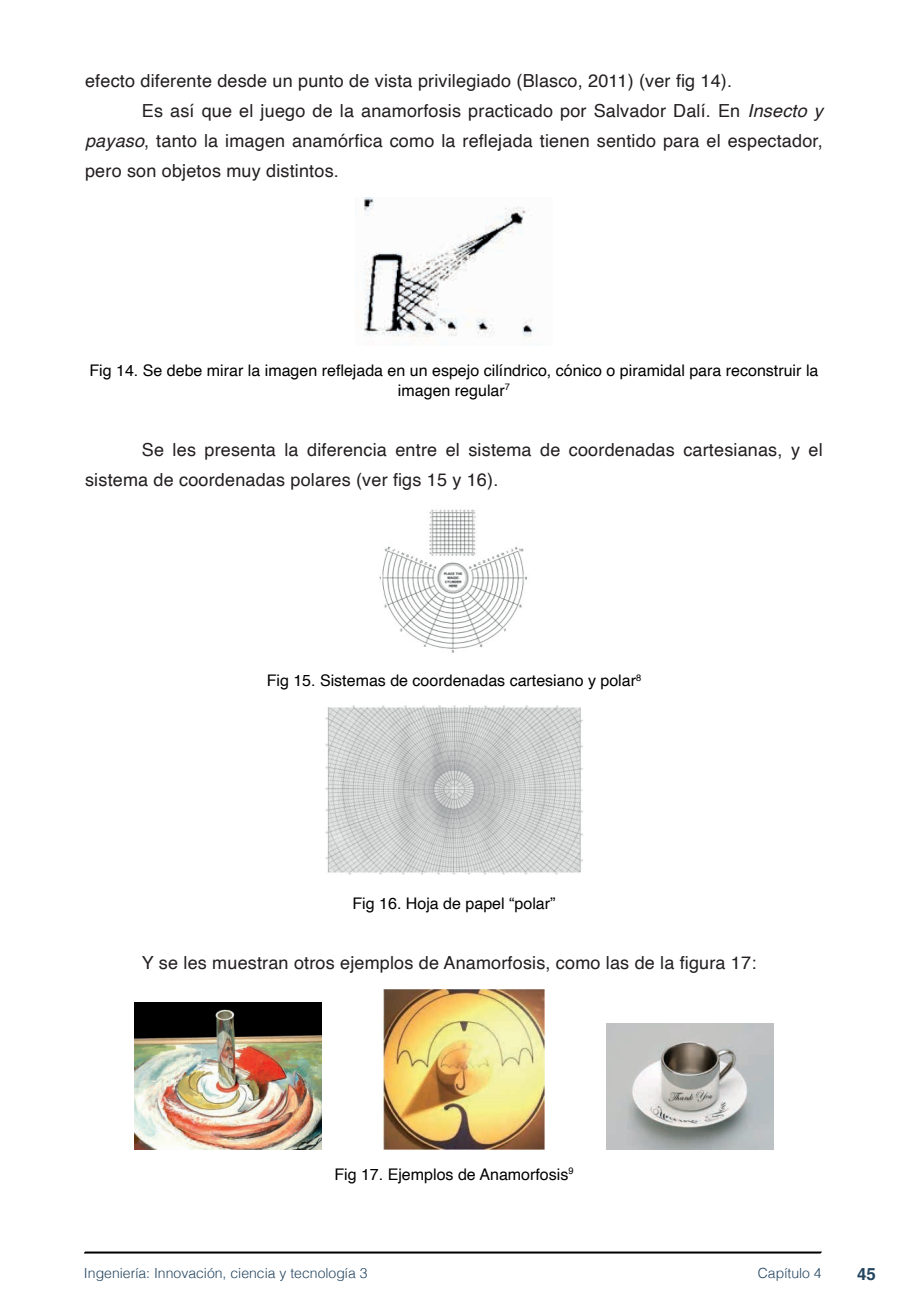
<style>
.page{position:relative;width:908px;height:1304px;background:#fff}
.page>*{position:absolute;margin:0;border:0;box-sizing:border-box;transform-origin:0 0}
.t1{font:18px/30px "Helvetica";letter-spacing:.01em;color:#231f20}
.t2{font:700 16.8px "Helvetica";color:#23445f}
.t3{font:16px/19.2px "Helvetica";color:#000;text-align:center}
.t4{font:300 14px "Helvetica";color:#23445f}
.s1{font-style:italic}
</style>
<div class="page">
<svg style="left:84px;top:1251px;width:737px;height:3px;background:#515151"></svg>
<img style="left:364px;top:197px;width:171px;height:143px">
<img style="left:379px;top:509px;width:148px;height:144px">
<img style="left:325px;top:705px;width:258px;height:170px">
<img style="left:134px;top:1002px;width:187px;height:147px">
<img style="left:383px;top:989px;width:161px;height:160px">
<img style="left:606px;top:1024px;width:167px;height:125px">
<p class="t1" style="left:85px;top:66px;width:648px">efecto diferente desde un punto de vista privilegiado (Blasco, 2011) (ver fig 14).</p>
<p class="t1" style="left:142px;top:96px;width:682px">Es así que el juego de la anamorfosis practicado por Salvador Dalí. En <span class="s1">Insecto y</span></p>
<p class="t1" style="left:85px;top:126px;width:738px"><span class="s1">payaso</span>, tanto la imagen anamórfica como la reflejada tienen sentido para el espectador,</p>
<p class="t1" style="left:85px;top:156px;width:255px">pero son objetos muy distintos.</p>
<p class="t3" style="left:89px;top:362px;width:730px">Fig 14. Se debe mirar la imagen reflejada en un espejo cilíndrico, cónico o piramidal para reconstruir la imagen regular<sup>7</sup></p>
<p class="t1" style="left:85px;top:435px;width:738px;text-indent:57px">Se les presenta la diferencia entre el sistema de coordenadas cartesianas, y el sistema de coordenadas polares (ver figs 15 y 16).</p>
<p class="t3" style="left:266px;top:671px;width:376px">Fig 15. Sistemas de coordenadas cartesiano y polar<sup>8</sup></p>
<p class="t3" style="left:352px;top:895px;width:204px">Fig 16. Hoja de papel “polar”</p>
<p class="t1" style="left:142px;top:949px;width:615px">Y se les muestran otros ejemplos de Anamorfosis, como las de la figura 17:</p>
<p class="t3" style="left:334px;top:1165px;width:241px">Fig 17. Ejemplos de Anamorfosis<sup>9</sup></p>
<p class="t4" style="left:84px;top:1261px;width:285px">Ingeniería: Innovación, ciencia y tecnología 3</p>
<p class="t4" style="left:757px;top:1261px;width:65px">Capítulo 4</p>
<p class="t2" style="left:856px;top:1264px;width:20px">45</p>
</div>
